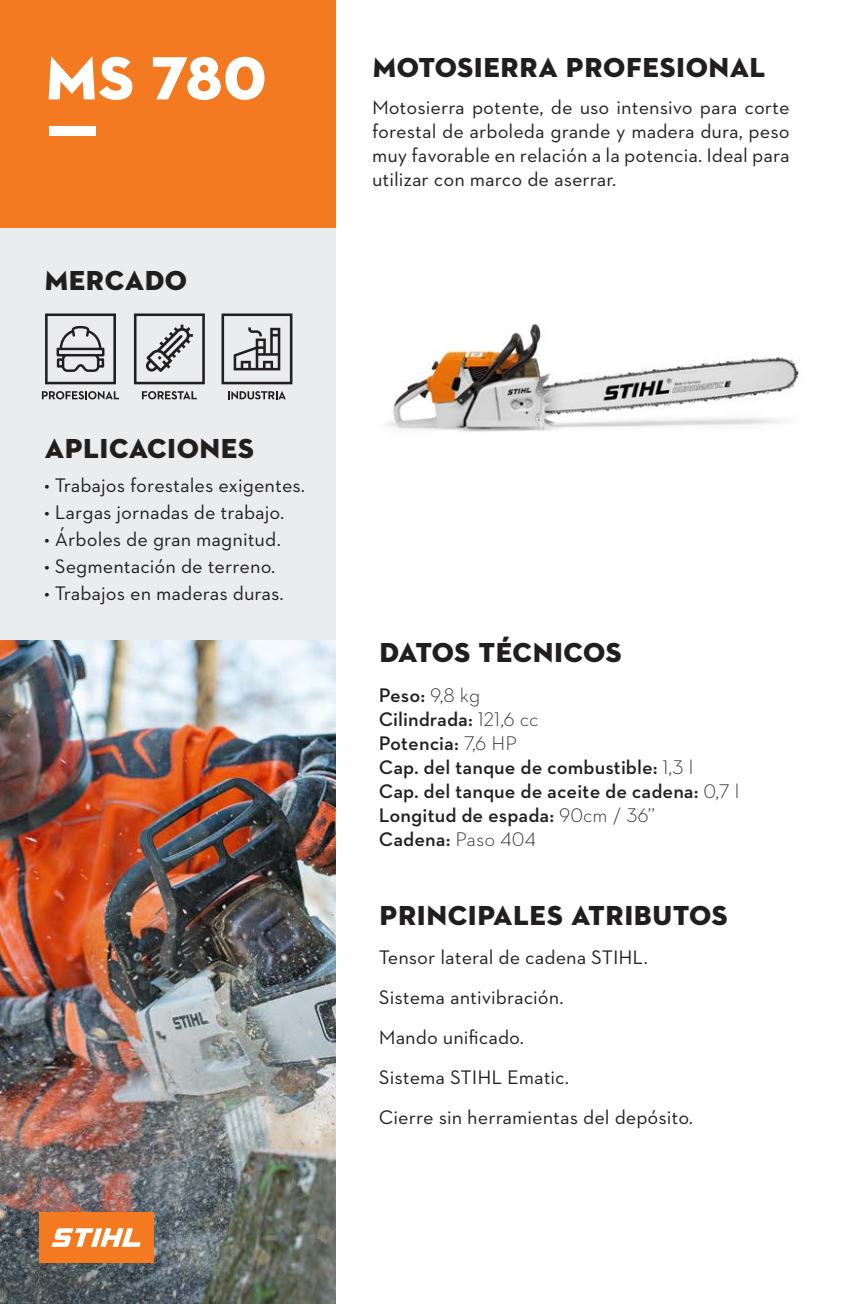
<style>
.page{position:relative;width:851px;height:1304px;background:#fff}
.page>*{position:absolute;margin:0;border:0;box-sizing:border-box;transform-origin:0 0}
.t1{font:62px/69px "STIHL Contraface Display Titling";color:#fff}
.t2{font:28px "STIHL Contraface Display Titling";letter-spacing:-.03em;color:#211e1e}
.t3{font:20px/40px "STIHL Contraface Text";color:#211e1e;text-align:justify}
.t4{font:20px/24px "STIHL Contraface Text Demi";color:#211e1e}
.s1{font-family:"STIHL Contraface Text";font-weight:300}
</style>
<div class="page">
<div style="left:0;top:228px;width:335px;height:413px;background:#ebecee"></div>
<div style="left:0;top:0;width:335px;height:228px;background:#f37a21"></div>
<img style="left:0;top:641px;width:335px;height:663px">
<div style="left:39px;top:1212px;width:114px;height:51px;background:#f37a21"></div>
<svg style="left:51px;top:1228px;width:90px;height:19px"></svg>
<svg style="left:228px;top:391px;width:58px;height:8px"></svg>
<svg style="left:221px;top:313px;width:71px;height:71px"></svg>
<svg style="left:142px;top:391px;width:55px;height:8px"></svg>
<svg style="left:134px;top:313px;width:71px;height:71px"></svg>
<svg style="left:42px;top:391px;width:77px;height:8px"></svg>
<svg style="left:45px;top:313px;width:71px;height:71px"></svg>
<img style="left:387px;top:323px;width:413px;height:109px">
<h1 class="t1" style="left:44px;top:44px;width:225px">MS 780<br>Ƒ</h1>
<h2 class="t2" style="left:44px;top:263px;width:145px">MERCADO</h2>
<h2 class="t2" style="left:44px;top:430px;width:212px">APLICACIONES</h2>
<p class="t3" style="left:44px;top:465px;width:262px">• Trabajos forestales exigentes.</p>
<p class="t3" style="left:44px;top:492px;width:241px">• Largas jornadas de trabajo.</p>
<p class="t3" style="left:44px;top:519px;width:238px">• Árboles de gran magnitud.</p>
<p class="t3" style="left:44px;top:546px;width:233px">• Segmentación de terreno.</p>
<p class="t3" style="left:44px;top:572px;width:241px">• Trabajos en maderas duras.</p>
<h2 class="t2" style="left:372px;top:50px;width:395px">MOTOSIERRA PROFESIONAL</h2>
<p class="t3" style="left:372px;top:95px;width:419px;line-height:24px">Motosierra potente, de uso intensivo para corte forestal de arboleda grande y madera dura, peso muy favorable en relación a la potencia. Ideal para utilizar con marco de aserrar.</p>
<h2 class="t2" style="left:379px;top:635px;width:245px">DATOS TÉCNICOS</h2>
<p class="t4" style="left:379px;top:683px;width:362px">Peso: <span class="s1">9,8 kg<br></span>Cilindrada: <span class="s1">121,6 cc<br></span>Potencia: <span class="s1">7,6 HP<br></span>Cap. del tanque de combustible: <span class="s1">1,3 l<br></span>Cap. del tanque de aceite de cadena: <span class="s1">0,7 l<br></span>Longitud de espada: <span class="s1">90cm / 36’’<br></span>Cadena: <span class="s1">Paso 404</span></p>
<h2 class="t2" style="left:379px;top:898px;width:351px">PRINCIPALES ATRIBUTOS</h2>
<p class="t3" style="left:379px;top:937px;width:316px;text-align:left">Tensor lateral de cadena STIHL.<br>Sistema antivibración.<br>Mando unificado.<br>Sistema STIHL Ematic.<br>Cierre sin herramientas del depósito.</p>
</div>
